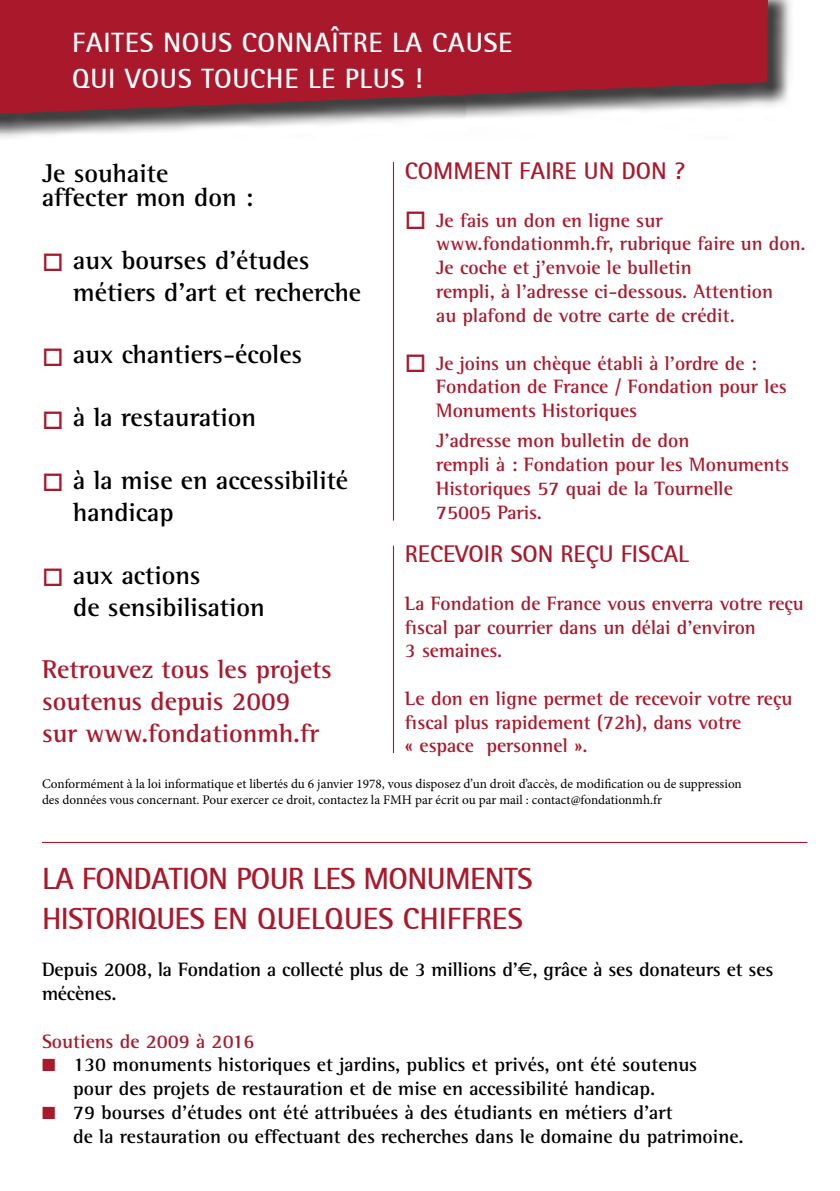
<style>
.page{position:relative;width:840px;height:1191px;background:#fff}
.page>*{position:absolute;margin:0;border:0;box-sizing:border-box;transform-origin:0 0}
.t1{font:700 30.8px/39.6px "Rotis Sans Serif 65";letter-spacing:-.02em;color:#aa182c}
.t2{font:700 28px/36px "Rotis Sans Serif 65";letter-spacing:.025em;color:#fff}
.t3{font:700 26.4px/31.6px "Rotis Semi Serif";color:#000}
.t4{font:700 26.4px/31.6px "Rotis Semi Serif";color:#aa182c}
.t5{font:700 24.2px "Rotis Sans Serif 65";color:#aa182c}
.t6{font:700 19.8px/23.8px "Rotis Semi Serif";color:#aa182c}
.t7{font:700 19.8px/23.8px "Rotis Semi Serif";color:#000}
.t8{font:13.2px/15.8px "Minion Pro";color:#000}
.s1{color:#aa182c}
.s2{font-family:"Euro Sans";font-weight:400}
</style>
<div class="page">
<div style="left:0;top:0;width:792px;height:139px;background:#000;opacity:.75"></div>
<svg style="left:0;top:0;width:767px;height:114px;fill:#aa182c"></svg>
<hr style="left:393px;top:162px;width:1px;height:358px;background:#aa182c">
<hr style="left:393px;top:545px;width:1px;height:208px;background:#aa182c">
<hr style="left:42px;top:842px;width:765px;height:1px;background:#aa182c">
<h2 class="t2" style="left:72px;top:24px;width:441px">FAITES NOUS CONNAÎTRE LA CAUSE<br>QUI VOUS TOUCHE LE PLUS !</h2>
<h3 class="t3" style="left:42px;top:161px;width:213px;line-height:24.2px">Je souhaite affecter mon don :</h3>
<h3 class="t3" style="left:73px;top:244px;width:289px;text-indent:-31px"><span class="s1">□</span> aux bourses d’études métiers d’art et recherche</h3>
<h3 class="t3" style="left:42px;top:338px;width:261px"><span class="s1">□</span> aux chantiers-écoles</h3>
<h3 class="t3" style="left:42px;top:401px;width:216px"><span class="s1">□</span> à la restauration</h3>
<h3 class="t3" style="left:73px;top:464px;width:276px;text-indent:-31px"><span class="s1">□</span> à la mise en accessibilité handicap</h3>
<h3 class="t3" style="left:73px;top:559px;width:193px;text-indent:-31px"><span class="s1">□</span> aux actions<br>de sensibilisation</h3>
<h3 class="t4" style="left:42px;top:653px;width:291px">Retrouvez tous les projets soutenus depuis 2009 sur www.fondationmh.fr</h3>
<p class="t5" style="left:404px;top:155px;width:281px">COMMENT FAIRE UN DON ?</p>
<p class="t6" style="left:436px;top:208px;width:371px;text-indent:-31px">□ Je fais un don en ligne sur www.fondationmh.fr, rubrique faire un don.<br>Je coche et j’envoie le bulletin<br>rempli, à l’adresse ci-dessous. Attention<br>au plafond de votre carte de crédit.</p>
<p class="t6" style="left:436px;top:351px;width:352px;text-indent:-31px">□ Je joins un chèque établi à l’ordre de :<br>Fondation de France / Fondation pour les<br>Monuments Historiques</p>
<p class="t6" style="left:436px;top:428px;width:354px">J’adresse mon bulletin de don<br>rempli à : Fondation pour les Monuments<br>Historiques 57 quai de la Tournelle<br>75005 Paris.</p>
<p class="t5" style="left:404px;top:539px;width:285px">RECEVOIR SON REÇU FISCAL</p>
<p class="t6" style="left:404px;top:591px;width:400px">La Fondation de France vous enverra votre reçu fiscal par courrier dans un délai d’environ<br>3 semaines.</p>
<p class="t6" style="left:404px;top:686px;width:389px">Le don en ligne permet de recevoir votre reçu fiscal plus rapidement (72h), dans votre<br>« espace personnel ».</p>
<p class="t8" style="left:42px;top:776px;width:701px">Conformément à la loi informatique et libertés du 6 janvier 1978, vous disposez d’un droit d’accès, de modification ou de suppression des données vous concernant. Pour exercer ce droit, contactez la FMH par écrit ou par mail : contact@fondationmh.fr</p>
<h1 class="t1" style="left:42px;top:858px;width:492px">LA FONDATION POUR LES MONUMENTS<br>HISTORIQUES EN QUELQUES CHIFFRES</h1>
<p class="t7" style="left:42px;top:957px;width:732px">Depuis 2008, la Fondation a collecté plus de 3 millions d’<span class="s2">e</span>, grâce à ses donateurs et ses mécènes.</p>
<p class="t6" style="left:42px;top:1029px;width:214px">Soutiens de 2009 à 2016</p>
<p class="t7" style="left:42px;top:1052px;width:656px;text-align:center"><span class="s1">■</span> 130 monuments historiques et jardins, publics et privés, ont été soutenus pour des projets de restauration et de mise en accessibilité handicap.</p>
<p class="t7" style="left:73px;top:1100px;width:671px;text-indent:-31px"><span class="s1">■</span> 79 bourses d’études ont été attribuées à des étudiants en métiers d’art<br>de la restauration ou effectuant des recherches dans le domaine du patrimoine.</p>
</div>
